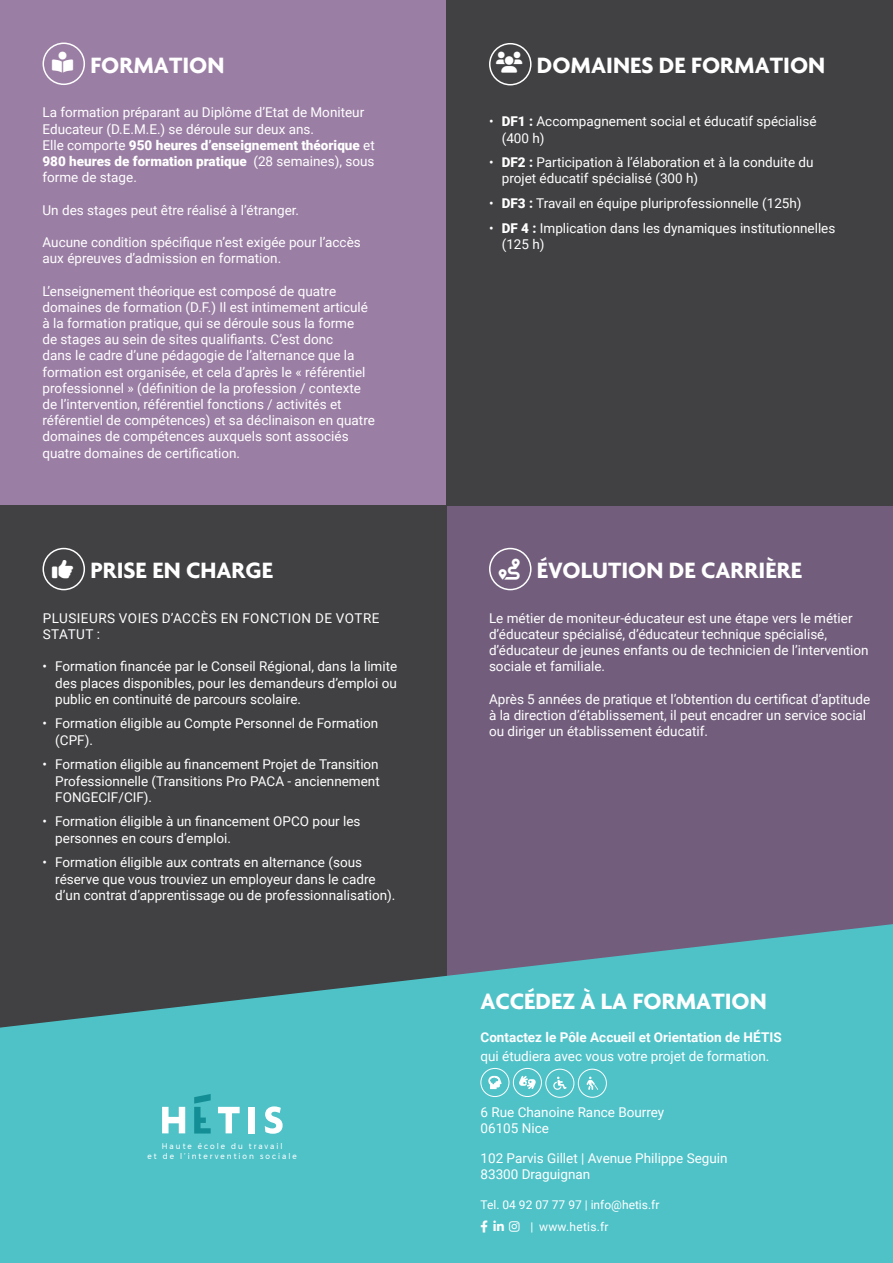
<style>
.page{position:relative;width:893px;height:1263px;background:#fff}
.page>*{position:absolute;margin:0;border:0;box-sizing:border-box;transform-origin:0 0}
.t1{font:700 24px "Agenda";color:#fff}
.t2{font:13.5px/16.2px "Roboto";color:#fff}
.t3{font:13.5px/16.2px "Roboto";letter-spacing:.035em;color:#fff}
.t4{font:700 13.5px "Roboto";color:#fff}
.t5{font:12px/23px "Roboto";color:#fff;text-align:center}
.t6{font:8.1px/9.8px "Montserrat";letter-spacing:.275em;color:#fff;text-align:center;scale:.9 1}
.s1{font-weight:900}
</style>
<div class="page">
<div style="left:0;top:0;width:446px;height:521px;background:#9b7ea4"></div>
<div style="left:43px;top:43px;width:42px;height:42px;border:2px solid #fff;border-radius:50%"></div>
<div style="left:425px;top:505px;width:468px;height:492px;background:#725e7c"></div>
<div style="left:489px;top:548px;width:42px;height:42px;border:2px solid #fff;border-radius:50%"></div>
<div style="left:0;top:505px;width:446px;height:588px;background:#414042"></div>
<div style="left:43px;top:548px;width:42px;height:42px;border:2px solid #fff;border-radius:50%"></div>
<div style="left:446px;top:0;width:447px;height:505px;background:#414042"></div>
<div style="left:489px;top:43px;width:42px;height:42px;border:2px solid #fff;border-radius:50%"></div>
<svg style="left:0;top:924px;width:893px;height:339px;fill:#4fc2c8"></svg>
<svg style="left:162px;top:1107px;width:23px;height:26px"></svg>
<svg style="left:218px;top:1107px;width:22px;height:26px"></svg>
<div style="left:248px;top:1107px;width:7px;height:26px;background:#fff"></div>
<svg style="left:265px;top:1106px;width:18px;height:28px"></svg>
<svg style="left:194px;top:1094px;width:17px;height:39px"></svg>
<div style="left:545px;top:1069px;width:29px;height:29px;border:1px solid #fff;border-radius:50%"></div>
<svg style="left:553px;top:1076px;width:13px;height:14px"></svg>
<div style="left:480px;top:1068px;width:29px;height:29px;border:1px solid #fff;border-radius:50%"></div>
<svg style="left:488px;top:1076px;width:14px;height:13px"></svg>
<div style="left:578px;top:1069px;width:29px;height:29px;border:1px solid #fff;border-radius:50%"></div>
<svg style="left:587px;top:1076px;width:11px;height:14px"></svg>
<div style="left:513px;top:1068px;width:29px;height:29px;border:1px solid #fff;border-radius:50%"></div>
<svg style="left:519px;top:1076px;width:17px;height:13px"></svg>
<svg style="left:481px;top:1221px;width:6px;height:12px"></svg>
<svg style="left:493px;top:1220px;width:27px;height:12px"></svg>
<h1 class="t1" style="left:90px;top:51px;width:136px">FORMATION</h1>
<p class="t2" style="left:43px;top:104px;width:334px">La formation préparant au Diplôme d’Etat de Moniteur Educateur (D.E.M.E.) se déroule sur deux ans.<br>Elle comporte <span class="s1">950 heures d’enseignement théorique</span> et <span class="s1">980 heures de formation pratique</span> (28 semaines), sous forme de stage.</p>
<p class="t2" style="left:43px;top:201px;width:258px">Un des stages peut être réalisé à l’étranger.</p>
<p class="t2" style="left:43px;top:234px;width:320px">Aucune condition spécifique n’est exigée pour l’accès aux épreuves d’admission en formation.</p>
<p class="t2" style="left:43px;top:282px;width:334px">L’enseignement théorique est composé de quatre domaines de formation (D.F.) Il est intimement articulé à la formation pratique, qui se déroule sous la forme<br>de stages au sein de sites qualifiants. C’est donc<br>dans le cadre d’une pédagogie de l’alternance que la formation est organisée, et cela d’après le « référentiel professionnel » (définition de la profession / contexte de l’intervention, référentiel fonctions / activités et référentiel de compétences) et sa déclinaison en quatre domaines de compétences auxquels sont associés quatre domaines de certification.</p>
<h1 class="t1" style="left:90px;top:556px;width:184px">PRISE EN CHARGE</h1>
<p class="t3" style="left:43px;top:609px;width:338px">PLUSIEURS VOIES D’ACCÈS EN FONCTION DE VOTRE<br>STATUT :</p>
<p class="t2" style="left:55px;top:658px;width:343px;text-align:justify;text-indent:-13px">• Formation financée par le Conseil Régional, dans la limite des places disponibles, pour les demandeurs d’emploi ou public en continuité de parcours scolaire.</p>
<p class="t2" style="left:55px;top:715px;width:324px;text-indent:-13px">• Formation éligible au Compte Personnel de Formation (CPF).</p>
<p class="t2" style="left:55px;top:756px;width:326px;text-align:justify;text-indent:-13px">• Formation éligible au financement Projet de Transition Professionnelle (Transitions Pro PACA - anciennement FONGECIF/CIF).</p>
<p class="t2" style="left:55px;top:813px;width:307px;text-indent:-13px">• Formation éligible à un financement OPCO pour les personnes en cours d’emploi.</p>
<p class="t2" style="left:55px;top:854px;width:342px;text-indent:-13px">• Formation éligible aux contrats en alternance (sous réserve que vous trouviez un employeur dans le cadre d’un contrat d’apprentissage ou de professionnalisation).</p>
<p class="t6" style="left:148px;top:1141px;width:167px">Haute école du travail<br>et de l’intervention sociale</p>
<h1 class="t1" style="left:537px;top:51px;width:290px">DOMAINES DE FORMATION</h1>
<p class="t2" style="left:502px;top:113px;width:316px;text-indent:-13px">• <span class="s1">DF1 :</span> Accompagnement social et éducatif spécialisé (400 h)</p>
<p class="t2" style="left:502px;top:154px;width:313px;text-indent:-13px">• <span class="s1">DF2 :</span> Participation à l’élaboration et à la conduite du projet éducatif spécialisé (300 h)</p>
<p class="t2" style="left:489px;top:195px;width:314px">• <span class="s1">DF3 :</span> Travail en équipe pluriprofessionnelle (125h)</p>
<p class="t2" style="left:502px;top:219px;width:335px;text-indent:-13px">• <span class="s1">DF 4 :</span> Implication dans les dynamiques institutionnelles (125 h)</p>
<h1 class="t1" style="left:537px;top:556px;width:267px">ÉVOLUTION DE CARRIÈRE</h1>
<p class="t2" style="left:489px;top:609px;width:381px">Le métier de moniteur-éducateur est une étape vers le métier d’éducateur spécialisé, d’éducateur technique spécialisé, d’éducateur de jeunes enfants ou de technicien de l’intervention sociale et familiale.</p>
<p class="t2" style="left:489px;top:690px;width:383px">Après 5 années de pratique et l’obtention du certificat d’aptitude à la direction d’établissement, il peut encadrer un service social ou diriger un établissement éducatif.</p>
<h1 class="t1" style="left:480px;top:986px;width:288px">ACCÉDEZ À LA FORMATION</h1>
<p class="t4" style="left:480px;top:1028px;width:303px">Contactez le Pôle Accueil et Orientation de HÉTIS</p>
<p class="t2" style="left:480px;top:1048px;width:290px">qui étudiera avec vous votre projet de formation.</p>
<p class="t2" style="left:480px;top:1103px;width:185px">6 Rue Chanoine Rance Bourrey<br>06105 Nice</p>
<p class="t2" style="left:480px;top:1149px;width:249px">102 Parvis Gillet | Avenue Philippe Seguin<br>83300 Draguignan</p>
<p class="t5" style="left:480px;top:1192px;width:180px">Tel. 04 92 07 77 97 | info@hetis.fr | www.hetis.fr</p>
</div>
